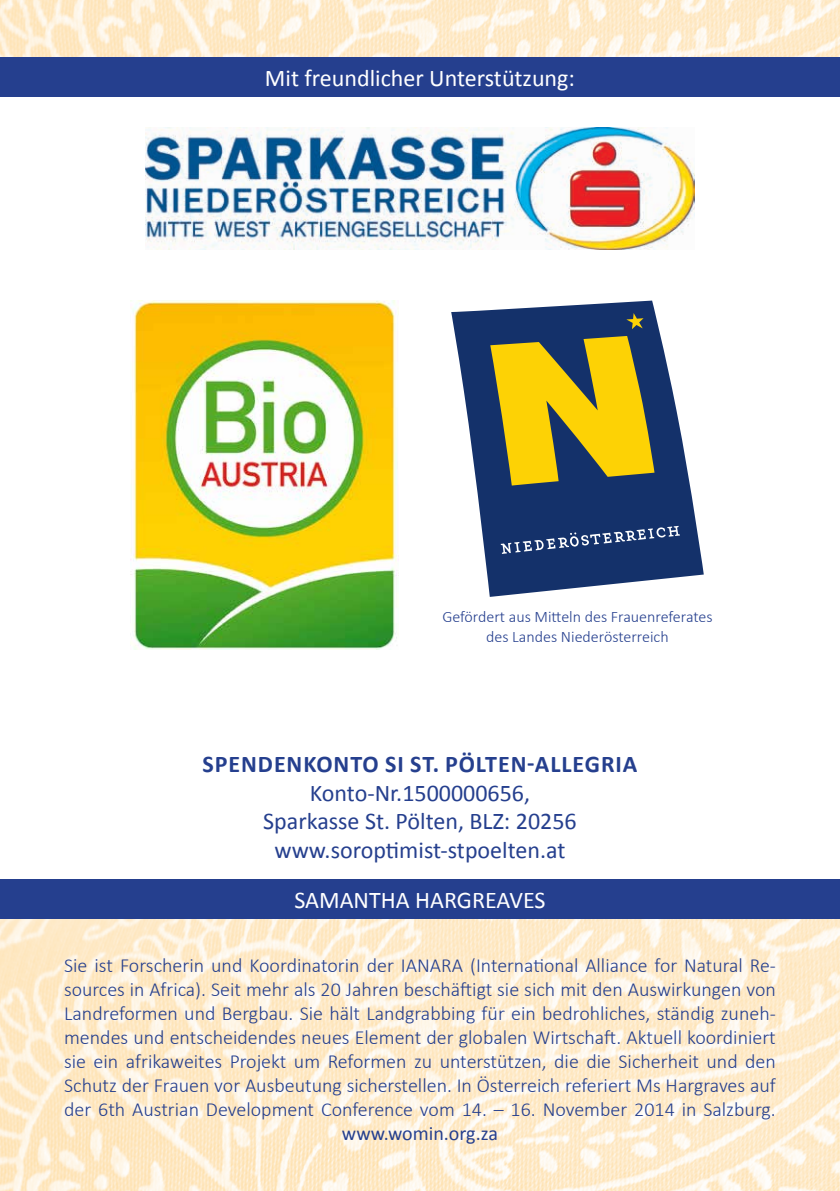
<style>
.page{position:relative;width:840px;height:1191px;background:#fff}
.page>*{position:absolute;margin:0;border:0;box-sizing:border-box;transform-origin:0 0}
.t1{font:24px/28.8px "Calibri";color:#253f8e;text-align:center}
.t2{font:24px "Calibri";color:#fff}
.t3{font:700 24px "Calibri";letter-spacing:.04em;color:#253f8e}
.t4{font:300 20px/24px "Calibri";color:#253f8e;text-align:justify}
.t5{font:20px "Calibri";color:#253f8e}
.t6{font:300 16px/19.2px "Calibri";color:#253f8e;text-align:center}
</style>
<div class="page">
<img style="left:0;top:918px;width:839px;height:273px">
<img style="left:0;top:0;width:839px;height:57px">
<img style="left:145px;top:128px;width:549px;height:122px">
<div style="left:0;top:879px;width:839px;height:39px;background:#253f8e"></div>
<div style="left:0;top:57px;width:839px;height:39px;background:#253f8e"></div>
<img style="left:130px;top:300px;width:267px;height:349px">
<svg style="left:451px;top:300px;width:252px;height:297px;fill:#14316a"></svg>
<svg style="left:490px;top:313px;width:164px;height:172px;background:#998d30"></svg>
<svg style="left:500px;top:526px;width:179px;height:28px;background:#344d7e"></svg>
<p class="t2" style="left:265px;top:63px;width:311px">Mit freundlicher Unterstützung:</p>
<p class="t6" style="left:442px;top:607px;width:271px">Gefördert aus Mitteln des Frauenreferates des Landes Niederösterreich</p>
<p class="t3" style="left:202px;top:749px;width:436px">SPENDENKONTO SI ST. PÖLTEN-ALLEGRIA</p>
<p class="t1" style="left:263px;top:777px;width:315px">Konto-Nr.1500000656,<br>Sparkasse St. Pölten, BLZ: 20256 www.soroptimist-stpoelten.at</p>
<p class="t2" style="left:294px;top:885px;width:252px">SAMANTHA HARGREAVES</p>
<p class="t4" style="left:64px;top:953px;width:712px">Sie ist Forscherin und Koordinatorin der IANARA (International Alliance for Natural Re&shy;sources in Africa). Seit mehr als 20 Jahren beschäftigt sie sich mit den Auswirkungen von Landreformen und Bergbau. Sie hält Landgrabbing für ein bedrohliches, ständig zuneh&shy;mendes und entscheidendes neues Element der globalen Wirtschaft. Aktuell koordiniert sie ein afrikaweites Projekt um Reformen zu unterstützen, die die Sicherheit und den Schutz der Frauen vor Ausbeutung sicherstellen. In Österreich referiert Ms Hargraves auf der 6th Austrian Development Conference vom 14. – 16. November 2014 in Salzburg.</p>
<p class="t5" style="left:342px;top:1121px;width:157px">www.womin.org.za</p>
</div>
